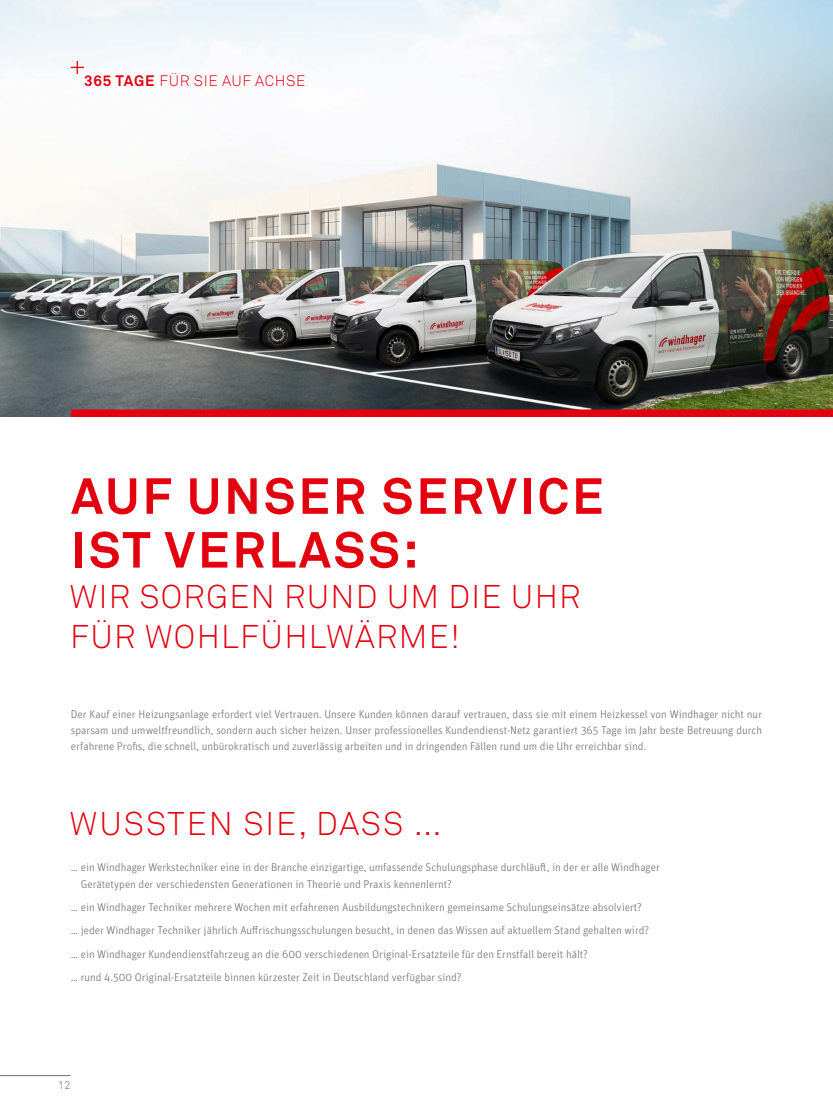
<style>
.page{position:relative;width:833px;height:1117px;background:#fff}
.page>*{position:absolute;margin:0;border:0;box-sizing:border-box;transform-origin:0 0}
.t1{font:700 50px/53.8px "Akkurat Pro";letter-spacing:.06em;color:#e3000f}
.t2{font:300 32.5px/40px "Akkurat Pro";letter-spacing:.04em;color:#e3000f}
.t3{font:300 32.5px "Akkurat Pro";letter-spacing:.06em;color:#e3000f}
.t4{font:300 15px "Akkurat Pro";letter-spacing:.04em;color:#e3000f}
.t5{font:300 11.25px/16.2px "Unit OT";color:#6f6f6e}
.t6{font:300 11.25px "Akkurat Pro";color:#6f6f6e}
.s1{font-weight:700}
</style>
<div class="page">
<hr style="left:0;top:1074px;width:71px;height:1px;background:#6f6f6e">
<img style="left:0;top:0;width:833px;height:417px">
<div style="left:71px;top:409px;width:762px;height:8px;background:#e3000f"></div>
<svg style="left:71px;top:61px;width:13px;height:13px"></svg>
<h3 class="t4" style="left:84px;top:72px;width:223px"><span class="s1">365 TAGE</span> FÜR SIE AUF ACHSE</h3>
<h1 class="t1" style="left:71px;top:468px;width:534px">AUF UNSER SERVICE<br>IST VERLASS:</h1>
<h2 class="t2" style="left:69px;top:576px;width:513px">WIR SORGEN RUND UM DIE UHR<br>FÜR WOHLFÜHLWÄRME!</h2>
<p class="t5" style="left:71px;top:705px;width:693px;text-align:justify">Der Kauf einer Heizungsanlage erfordert viel Vertrauen. Unsere Kunden können darauf vertrauen, dass sie mit einem Heizkessel von Windhager nicht nur sparsam und umweltfreundlich, sondern auch sicher heizen. Unser professionelles Kundendienst-Netz garantiert 365 Tage im Jahr beste Betreuung durch erfahrene Profis, die schnell, unbürokratisch und zuverlässig arbeiten und in dringenden Fällen rund um die Uhr erreichbar sind.</p>
<h2 class="t3" style="left:69px;top:804px;width:374px">WUSSTEN SIE, DASS …</h2>
<p class="t5" style="left:81px;top:859px;width:580px;text-indent:-10px">… ein Windhager Werkstechniker eine in der Branche einzigartige, umfassende Schulungsphase durchläuft, in der er alle Windhager<br>Gerätetypen der verschiedensten Generationen in Theorie und Praxis kennenlernt?</p>
<p class="t5" style="left:71px;top:895px;width:580px;line-height:23.4px">… ein Windhager Techniker mehrere Wochen mit erfahrenen Ausbildungstechnikern gemeinsame Schulungseinsätze absolviert? … jeder Windhager Techniker jährlich Auffrischungsschulungen besucht, in denen das Wissen auf aktuellem Stand gehalten wird? … ein Windhager Kundendienstfahrzeug an die 600 verschiedenen Original-Ersatzteile für den Ernstfall bereit hält?<br>… rund 4.500 Original-Ersatzteile binnen kürzester Zeit in Deutschland verfügbar sind?</p>
<p class="t6" style="left:58px;top:1078px;width:14px">12</p>
</div>
